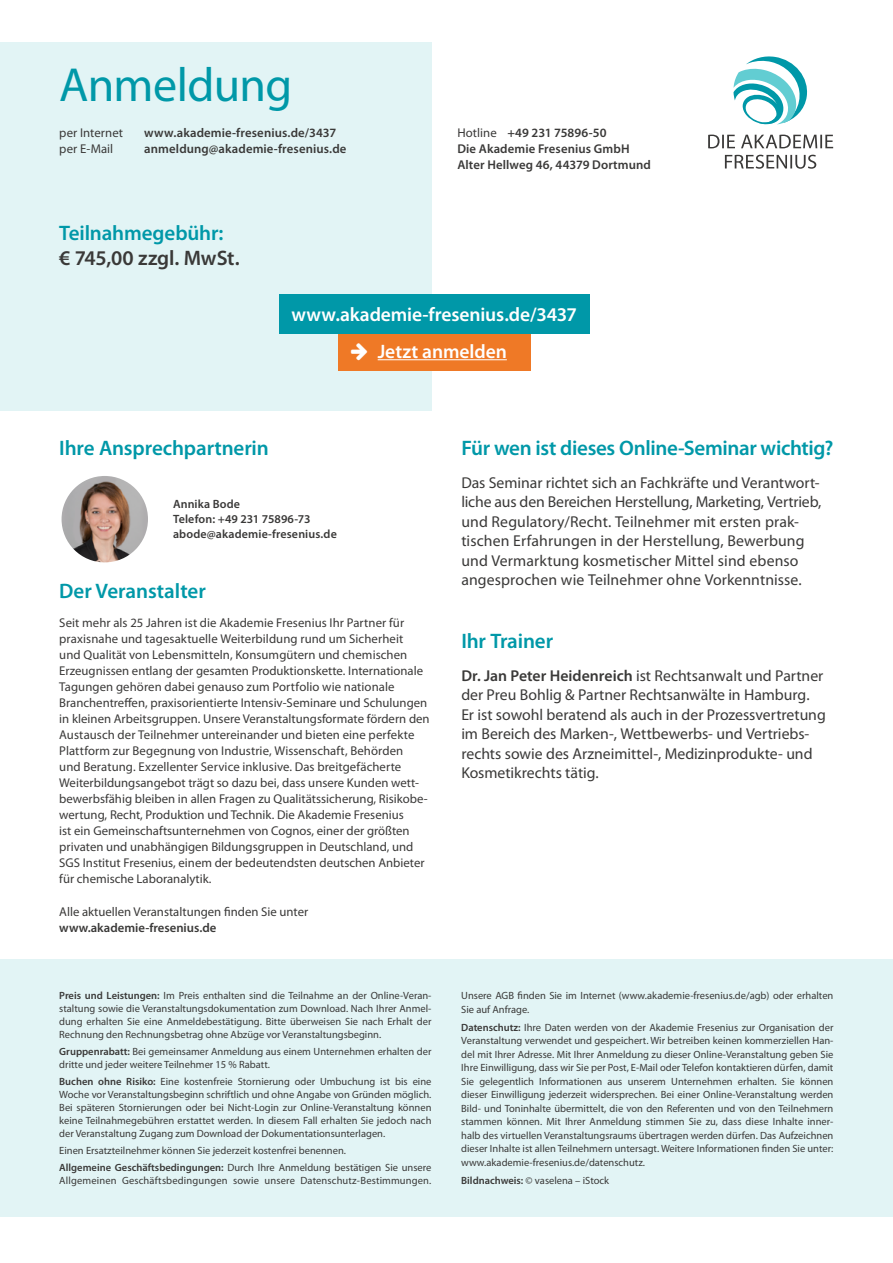
<style>
.page{position:relative;width:893px;height:1263px;background:#fff}
.page>*{position:absolute;margin:0;border:0;box-sizing:border-box;transform-origin:0 0}
.t1{font:48px "Myriad Pro";letter-spacing:-.015em;color:#0098a8}
.t2{font:600 21px "Myriad Pro";letter-spacing:-.01em;color:#0098a8}
.t3{font:600 21px "Myriad Pro";letter-spacing:-.01em;color:#3a3938}
.t4{font:600 19.5px "Myriad Pro";letter-spacing:-.005em;color:#fff}
.t5{font:15.75px/19.5px "Myriad Pro";color:#3a3938}
.t6{font:12.75px/16px "Myriad Pro";color:#3a3938}
.t7{font:600 12.75px/16px "Myriad Pro";letter-spacing:.01em;color:#3a3938}
.t8{font:600 12px/15px "Myriad Pro";letter-spacing:.01em;color:#3a3938}
.t9{font:10.5px/13.5px "Myriad Pro";color:#3a3938;text-align:justify}
.s1{font-weight:400}
.s2{font-weight:600}
</style>
<div class="page">
<div style="left:0;top:42px;width:432px;height:368px;background:#e2f4f5"></div>
<svg style="left:733px;top:56px;width:75px;height:69px"></svg>
<svg style="left:725px;top:155px;width:91px;height:14px"></svg>
<svg style="left:708px;top:135px;width:125px;height:13px"></svg>
<div style="left:338px;top:332px;width:192px;height:38px;background:#ef7926"></div>
<hr style="left:378px;top:359px;width:129px;height:1px;background:#fff">
<div style="left:279px;top:294px;width:310px;height:39px;background:#0098a8"></div>
<div style="left:0;top:959px;width:893px;height:257px;background:#e2f4f5"></div>
<img style="left:62px;top:476px;width:86px;height:86px;border-radius:43px">
<h1 class="t1" style="left:59px;top:55px;width:234px">Anmeldung</h1>
<p class="t6" style="left:59px;top:124px;width:65px">per Internet</p>
<p class="t7" style="left:144px;top:124px;width:194px">www.akademie-fresenius.de/3437</p>
<p class="t6" style="left:59px;top:140px;width:56px">per E-Mail</p>
<p class="t7" style="left:144px;top:140px;width:204px">anmeldung@akademie-fresenius.de</p>
<h2 class="t2" style="left:59px;top:219px;width:166px">Teilnahmegebühr:</h2>
<h2 class="t3" style="left:59px;top:244px;width:182px">€ 745,00 zzgl. MwSt.</h2>
<p class="t7" style="left:457px;top:124px;width:195px"><span class="s1">Hotline</span> +49 231 75896-50<br>Die Akademie Fresenius GmbH<br>Alter Hellweg 46, 44379 Dortmund</p>
<h3 class="t4" style="left:291px;top:302px;width:287px">www.akademie-fresenius.de/3437</h3>
<h3 class="t4" style="left:378px;top:339px;width:131px">Jetzt anmelden</h3>
<h2 class="t2" style="left:59px;top:435px;width:211px">Ihre Ansprechpartnerin</h2>
<p class="t8" style="left:173px;top:496px;width:165px">Annika Bode<br>Telefon: +49 231 75896-73 abode@akademie-fresenius.de</p>
<h2 class="t2" style="left:59px;top:577px;width:148px">Der Veranstalter</h2>
<p class="t6" style="left:59px;top:614px;width:372px">Seit mehr als 25 Jahren ist die Akademie Fresenius Ihr Partner für praxisnahe und tagesaktuelle Weiterbildung rund um Sicherheit<br>und Qualität von Lebensmitteln, Konsumgütern und chemischen Erzeugnissen entlang der gesamten Produktionskette. Internationale Tagungen gehören dabei genauso zum Portfolio wie nationale Branchentreffen, praxisorientierte Intensiv-Seminare und Schulungen in kleinen Arbeitsgruppen. Unsere Veranstaltungsformate fördern den Austausch der Teilnehmer untereinander und bieten eine perfekte Plattform zur Begegnung von Industrie, Wissenschaft, Behörden<br>und Beratung. Exzellenter Service inklusive. Das breitgefächerte Weiterbildungsangebot trägt so dazu bei, dass unsere Kunden wett&shy;bewerbsfähig bleiben in allen Fragen zu Qualitätssicherung, Risikobe&shy;wertung, Recht, Produktion und Technik. Die Akademie Fresenius<br>ist ein Gemeinschaftsunternehmen von Cognos, einer der größten privaten und unabhängigen Bildungsgruppen in Deutschland, und SGS Institut Fresenius, einem der bedeutendsten deutschen Anbieter für chemische Laboranalytik.</p>
<p class="t6" style="left:59px;top:903px;width:251px">Alle aktuellen Veranstaltungen finden Sie unter</p>
<p class="t7" style="left:59px;top:919px;width:159px">www.akademie-fresenius.de</p>
<p class="t9" style="left:59px;top:989px;width:374px;line-height:12.9px"><span class="s2">Preis und Leistungen:</span> Im Preis enthalten sind die Teilnahme an der Online-Veran&shy;staltung sowie die Veranstaltungsdokumentation zum Download. Nach Ihrer Anmel&shy;dung erhalten Sie eine Anmeldebestätigung. Bitte überweisen Sie nach Erhalt der Rechnung den Rechnungsbetrag ohne Abzüge vor Veranstaltungsbeginn.</p>
<p class="t9" style="left:59px;top:1045px;width:374px;line-height:12.9px"><span class="s2">Gruppenrabatt:</span> Bei gemeinsamer Anmeldung aus einem Unternehmen erhalten der dritte und jeder weitere Teilnehmer 15 % Rabatt.</p>
<p class="t9" style="left:59px;top:1075px;width:374px;line-height:12.9px"><span class="s2">Buchen ohne Risiko:</span> Eine kostenfreie Stornierung oder Umbuchung ist bis eine Woche vor Veranstaltungsbeginn schriftlich und ohne Angabe von Gründen möglich.<br>Bei späteren Stornierungen oder bei Nicht-Login zur Online-Veranstaltung können keine Teilnahmegebühren erstattet werden. In diesem Fall erhalten Sie jedoch nach der Veranstaltung Zugang zum Download der Dokumentationsunterlagen.</p>
<p class="t9" style="left:59px;top:1141px;width:374px;line-height:17.1px">Einen Ersatzteilnehmer können Sie jederzeit kostenfrei benennen.<br><span class="s2">Allgemeine Geschäftsbedingungen:</span> Durch Ihre Anmeldung bestätigen Sie unsere</p>
<p class="t9" style="left:59px;top:1173px;width:374px">Allgemeinen Geschäftsbedingungen sowie unsere Datenschutz-Bestimmungen.</p>
<h2 class="t2" style="left:461px;top:435px;width:374px">Für wen ist dieses Online-Seminar wichtig?</h2>
<p class="t5" style="left:461px;top:472px;width:362px">Das Seminar richtet sich an Fachkräfte und Verantwort&shy;liche aus den Bereichen Herstellung, Marketing, Vertrieb, und Regulatory/Recht. Teilnehmer mit ersten prak&shy;tischen Erfahrungen in der Herstellung, Bewerbung und Vermarktung kosmetischer Mittel sind ebenso angesprochen wie Teilnehmer ohne Vorkenntnisse.</p>
<h2 class="t2" style="left:461px;top:628px;width:93px">Ihr Trainer</h2>
<p class="t5" style="left:461px;top:665px;width:366px"><span class="s2">Dr. Jan Peter Heidenreich</span> ist Rechtsanwalt und Partner der Preu Bohlig &amp; Partner Rechtsanwälte in Hamburg.<br>Er ist sowohl beratend als auch in der Prozessvertretung im Bereich des Marken-, Wettbewerbs- und Vertriebs&shy;rechts sowie des Arzneimittel-, Medizinprodukte- und Kosmetikrechts tätig.</p>
<p class="t9" style="left:461px;top:989px;width:374px">Unsere AGB finden Sie im Internet (www.akademie-fresenius.de/agb) oder erhalten<br>Sie auf Anfrage.</p>
<p class="t9" style="left:461px;top:1020px;width:374px"><span class="s2">Datenschutz:</span> Ihre Daten werden von der Akademie Fresenius zur Organisation der Veranstaltung verwendet und gespeichert. Wir betreiben keinen kommerziellen Han&shy;del mit Ihrer Adresse. Mit Ihrer Anmeldung zu dieser Online-Veranstaltung geben Sie Ihre Einwilligung, dass wir Sie per Post, E-Mail oder Telefon kontaktieren dürfen, damit Sie gelegentlich Informationen aus unserem Unternehmen erhalten. Sie können dieser Einwilligung jederzeit widersprechen. Bei einer Online-Veranstaltung werden Bild- und Toninhalte übermittelt, die von den Referenten und von den Teilnehmern stammen können. Mit Ihrer Anmeldung stimmen Sie zu, dass diese Inhalte inner&shy;halb des virtuellen Veranstaltungsraums übertragen werden dürfen. Das Aufzeichnen dieser Inhalte ist allen Teilnehmern untersagt. Weitere Informationen finden Sie unter: www.akademie-fresenius.de/datenschutz.</p>
<p class="t9" style="left:461px;top:1173px;width:149px"><span class="s2">Bildnachweis:</span> © vaselena – iStock</p>
</div>
